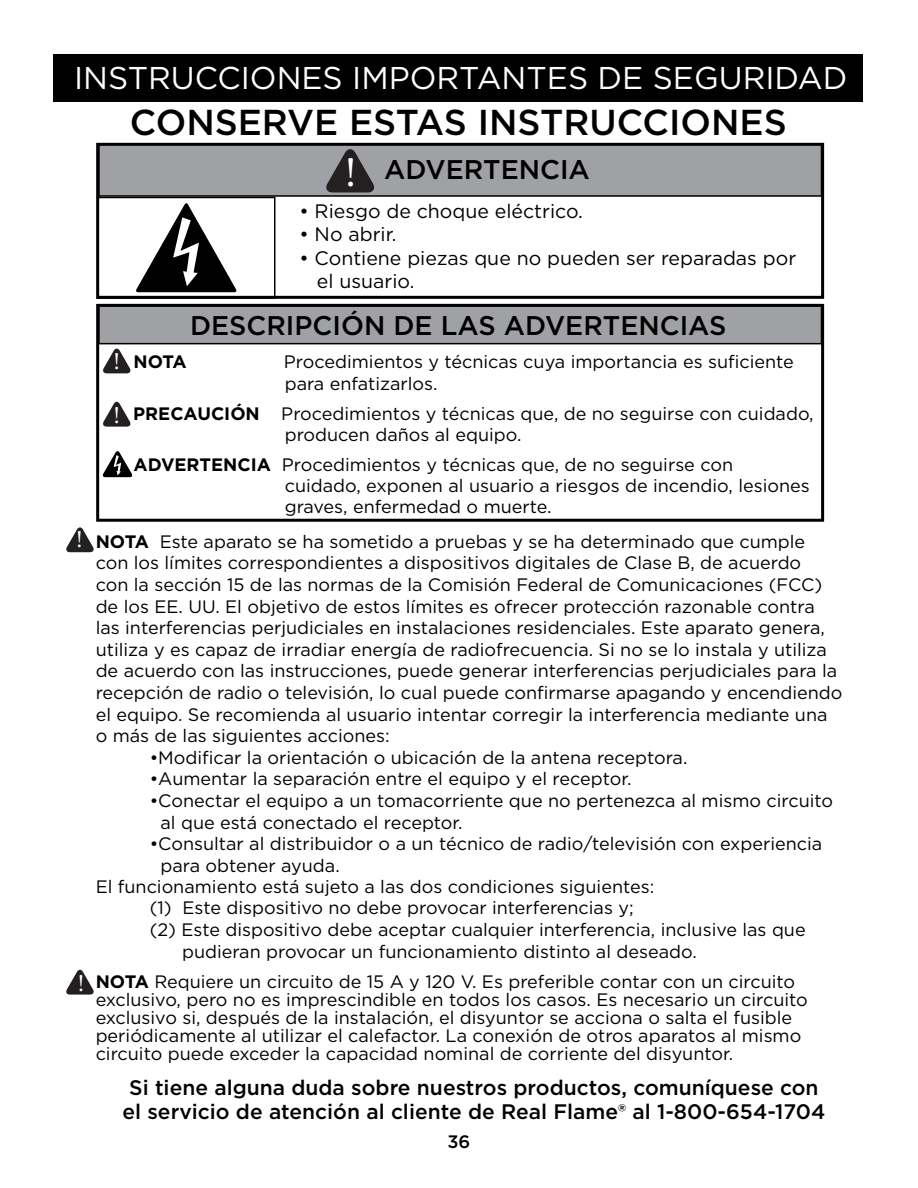
<style>
.page{position:relative;width:918px;height:1188px;background:#fff}
.page>*{position:absolute;margin:0;border:0;box-sizing:border-box;transform-origin:0 0}
.t1{font:500 36px "Gotham";color:#000}
.t2{font:31.5px "Gotham";color:#fff}
.t3{font:500 27px "Gotham";color:#000}
.t4{font:24px "Minion Pro";color:#fff}
.t5{font:500 21px/24px "Gotham";color:#000;text-align:center}
.t6{font:19.5px/23.4px "Gotham";color:#000}
.t7{font:18px/21.6px "Gotham";color:#000}
.t8{font:700 18px "Gotham";color:#000}
.t9{font:500 18px "Gotham";color:#000}
.s1{font-weight:700}
</style>
<div class="page">
<div style="left:99px;top:144px;width:722px;height:52px;background:#9fa1a4"></div>
<div style="left:98px;top:144px;width:724px;height:53px;border:2px solid #000"></div>
<div style="left:96px;top:143px;width:728px;height:156px;border:3px solid #000"></div>
<div style="left:97px;top:197px;width:178px;height:102px;border:2px solid #000"></div>
<svg style="left:136px;top:203px;width:101px;height:90px"></svg>
<svg style="left:66px;top:527px;width:28px;height:25px"></svg>
<svg style="left:66px;top:969px;width:28px;height:26px"></svg>
<div style="left:99px;top:305px;width:722px;height:39px;background:#9fa1a4"></div>
<div style="left:98px;top:304px;width:724px;height:40px;border:2px solid #000"></div>
<div style="left:96px;top:304px;width:728px;height:218px;border:3px solid #000"></div>
<svg style="left:103px;top:401px;width:28px;height:26px"></svg>
<svg style="left:103px;top:348px;width:28px;height:25px"></svg>
<svg style="left:103px;top:451px;width:30px;height:27px"></svg>
<div style="left:53px;top:54px;width:810px;height:48px;background:#000"></div>
<svg style="left:326px;top:149px;width:49px;height:43px"></svg>
<h2 class="t2" style="left:74px;top:57px;width:775px">INSTRUCCIONES IMPORTANTES DE SEGURIDAD</h2>
<h1 class="t1" style="left:130px;top:99px;width:658px">CONSERVE ESTAS INSTRUCCIONES</h1>
<h3 class="t3" style="left:384px;top:152px;width:207px">ADVERTENCIA</h3>
<p class="t6" style="left:299px;top:199px;width:285px">• Riesgo de choque eléctrico.</p>
<p class="t6" style="left:299px;top:222px;width:99px">• No abrir.</p>
<p class="t6" style="left:317px;top:246px;width:481px;text-indent:-18px">• Contiene piezas que no pueden ser reparadas por el usuario.</p>
<h3 class="t4" style="left:76px;top:523px;width:8px">!</h3>
<h3 class="t4" style="left:78px;top:967px;width:8px">!</h3>
<h3 class="t3" style="left:190px;top:307px;width:538px">DESCRIPCIÓN DE LAS ADVERTENCIAS</h3>
<h3 class="t4" style="left:113px;top:346px;width:8px">!</h3>
<h3 class="t4" style="left:113px;top:399px;width:8px">!</h3>
<p class="t8" style="left:134px;top:350px;width:55px">NOTA</p>
<p class="t7" style="left:284px;top:350px;width:511px">Procedimientos y técnicas cuya importancia es suficiente para enfatizarlos.</p>
<p class="t7" style="left:285px;top:402px;width:530px;line-height:21px;text-indent:-151px"><span class="s1">PRECAUCIÓN</span> Procedimientos y técnicas que, de no seguirse con cuidado, producen daños al equipo.</p>
<p class="t7" style="left:285px;top:453px;width:527px;line-height:21px;text-indent:-151px"><span class="s1">ADVERTENCIA</span> Procedimientos y técnicas que, de no seguirse con cuidado, exponen al usuario a riesgos de incendio, lesiones graves, enfermedad o muerte.</p>
<p class="t7" style="left:96px;top:530px;width:748px"><span class="s1">NOTA</span> Este aparato se ha sometido a pruebas y se ha determinado que cumple<br>con los límites correspondientes a dispositivos digitales de Clase B, de acuerdo<br>con la sección 15 de las normas de la Comisión Federal de Comunicaciones (FCC) de los EE. UU. El objetivo de estos límites es ofrecer protección razonable contra las interferencias perjudiciales en instalaciones residenciales. Este aparato genera, utiliza y es capaz de irradiar energía de radiofrecuencia. Si no se lo instala y utiliza de acuerdo con las instrucciones, puede generar interferencias perjudiciales para la recepción de radio o televisión, lo cual puede confirmarse apagando y encendiendo el equipo. Se recomienda al usuario intentar corregir la interferencia mediante una o más de las siguientes acciones:</p>
<p class="t7" style="left:150px;top:746px;width:539px">•Modificar la orientación o ubicación de la antena receptora.</p>
<p class="t7" style="left:150px;top:768px;width:483px">•Aumentar la separación entre el equipo y el receptor.</p>
<p class="t7" style="left:161px;top:789px;width:674px;text-indent:-11px">•Conectar el equipo a un tomacorriente que no pertenezca al mismo circuito al que está conectado el receptor.</p>
<p class="t7" style="left:150px;top:833px;width:674px">•Consultar al distribuidor o a un técnico de radio/televisión con experiencia</p>
<p class="t7" style="left:161px;top:854px;width:181px">para obtener ayuda.</p>
<p class="t7" style="left:96px;top:875px;width:560px">El funcionamiento está sujeto a las dos condiciones siguientes:</p>
<p class="t7" style="left:150px;top:897px;width:485px">(1) Este dispositivo no debe provocar interferencias y;</p>
<p class="t7" style="left:150px;top:918px;width:658px">(2) Este dispositivo debe aceptar cualquier interferencia, inclusive las que</p>
<p class="t7" style="left:182px;top:940px;width:516px">pudieran provocar un funcionamiento distinto al deseado.</p>
<p class="t7" style="left:96px;top:972px;width:714px;line-height:18px"><span class="s1">NOTA</span> Requiere un circuito de 15 A y 120 V. Es preferible contar con un circuito exclusivo, pero no es imprescindible en todos los casos. Es necesario un circuito exclusivo si, después de la instalación, el disyuntor se acciona o salta el fusible periódicamente al utilizar el calefactor. La conexión de otros aparatos al mismo circuito puede exceder la capacidad nominal de corriente del disyuntor.</p>
<p class="t5" style="left:122px;top:1075px;width:705px">Si tiene alguna duda sobre nuestros productos, comuníquese con el servicio de atención al cliente de Real Flame® al 1-800-654-1704</p>
<p class="t9" style="left:448px;top:1130px;width:24px">36</p>
</div>
